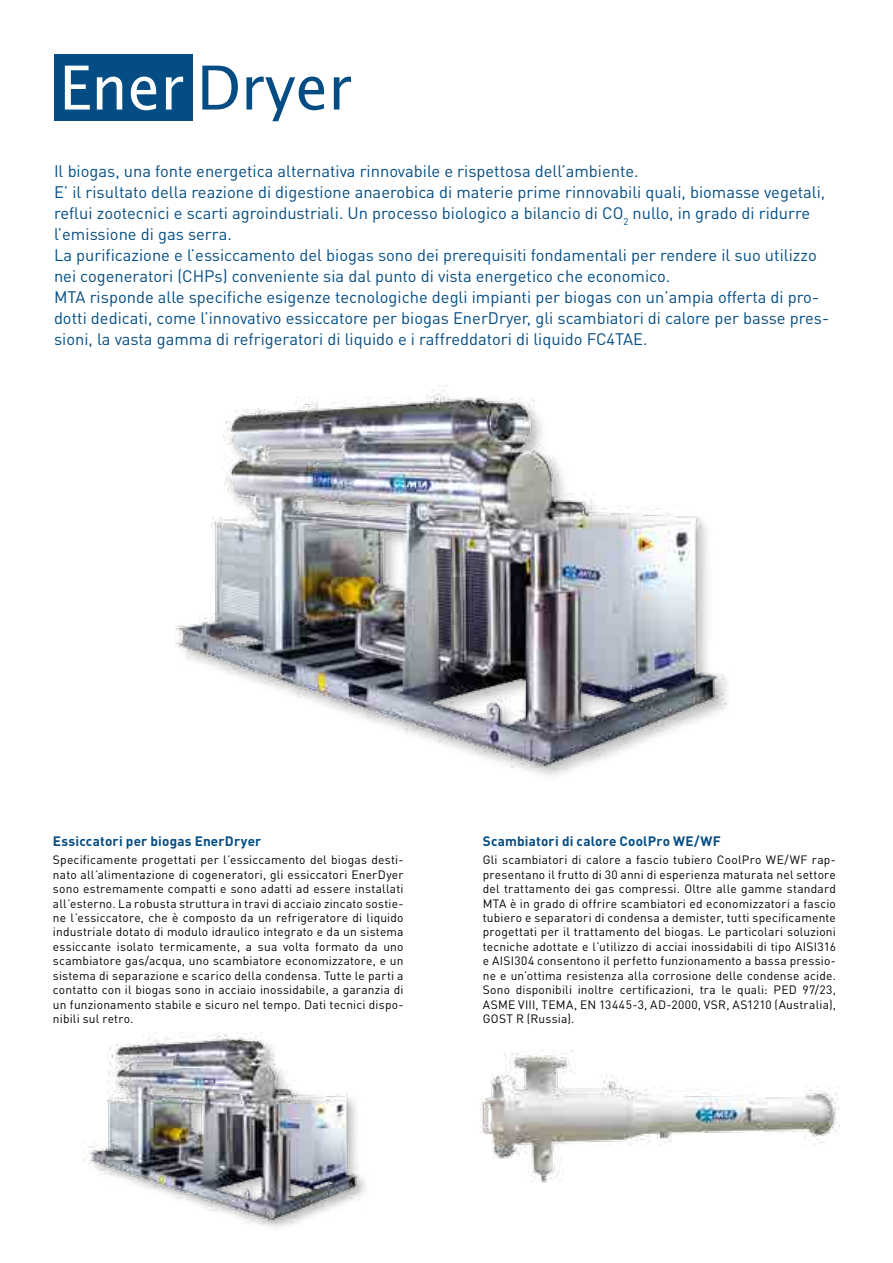
<style>
.page{position:relative;width:893px;height:1263px;background:#fff}
.page>*{position:absolute;margin:0;border:0;box-sizing:border-box;transform-origin:0 0}
.t1{font:16.5px/21px "DIN Pro";color:#044d84}
.t2{font:700 13.5px "DIN Pro";letter-spacing:.015em;color:#044d84}
.t3{font:12px/14.4px "DIN Pro";letter-spacing:.015em;color:#000;text-align:justify}
</style>
<div class="page">
<img style="left:84px;top:1032px;width:282px;height:193px">
<img style="left:479px;top:1050px;width:361px;height:133px">
<svg style="left:202px;top:66px;width:36px;height:44px"></svg>
<svg style="left:246px;top:77px;width:78px;height:44px"></svg>
<svg style="left:334px;top:77px;width:17px;height:33px"></svg>
<div style="left:54px;top:54px;width:138px;height:66px;background:#044d84"></div>
<svg style="left:65px;top:66px;width:25px;height:44px"></svg>
<svg style="left:97px;top:77px;width:25px;height:33px"></svg>
<svg style="left:131px;top:77px;width:25px;height:33px"></svg>
<svg style="left:166px;top:77px;width:17px;height:33px"></svg>
<img style="left:175px;top:385px;width:552px;height:391px">
<p class="t1" style="left:54px;top:160px;width:777px">Il biogas, una fonte energetica alternativa rinnovabile e rispettosa dell’ambiente.<br>E’ il risultato della reazione di digestione anaerobica di materie prime rinnovabili quali, biomasse vegetali, reflui zootecnici e scarti agroindustriali. Un processo biologico a bilancio di CO<sub>2</sub> nullo, in grado di ridurre l’emissione di gas serra.<br>La purificazione e l’essiccamento del biogas sono dei prerequisiti fondamentali per rendere il suo utilizzo nei cogeneratori (CHPs) conveniente sia dal punto di vista energetico che economico.<br>MTA risponde alle specifiche esigenze tecnologiche degli impianti per biogas con un’ampia offerta di pro&shy;dotti dedicati, come l’innovativo essiccatore per biogas EnerDryer, gli scambiatori di calore per basse pres&shy;sioni, la vasta gamma di refrigeratori di liquido e i raffreddatori di liquido FC4TAE.</p>
<p class="t2" style="left:53px;top:831px;width:210px">Essiccatori per biogas EnerDryer</p>
<p class="t3" style="left:53px;top:852px;width:352px">Specificamente progettati per l’essiccamento del biogas desti&shy;nato all’alimentazione di cogeneratori, gli essiccatori EnerDyer sono estremamente compatti e sono adatti ad essere installati all’esterno. La robusta struttura in travi di acciaio zincato sostie&shy;ne l’essiccatore, che è composto da un refrigeratore di liquido industriale dotato di modulo idraulico integrato e da un sistema essiccante isolato termicamente, a sua volta formato da uno scambiatore gas/acqua, uno scambiatore economizzatore, e un sistema di separazione e scarico della condensa. Tutte le parti a contatto con il biogas sono in acciaio inossidabile, a garanzia di un funzionamento stabile e sicuro nel tempo. Dati tecnici dispo&shy;nibili sul retro.</p>
<p class="t2" style="left:483px;top:831px;width:239px">Scambiatori di calore CoolPro WE/WF</p>
<p class="t3" style="left:483px;top:852px;width:355px">Gli scambiatori di calore a fascio tubiero CoolPro WE/WF rap&shy;presentano il frutto di 30 anni di esperienza maturata nel settore del trattamento dei gas compressi. Oltre alle gamme standard MTA è in grado di offrire scambiatori ed economizzatori a fascio tubiero e separatori di condensa a demister, tutti specificamente progettati per il trattamento del biogas. Le particolari soluzioni tecniche adottate e l’utilizzo di acciai inossidabili di tipo AISI316 e AISI304 consentono il perfetto funzionamento a bassa pressio&shy;ne e un’ottima resistenza alla corrosione delle condense acide.<br>Sono disponibili inoltre certificazioni, tra le quali: PED 97/23, ASME VIII, TEMA, EN 13445-3, AD-2000, VSR, AS1210 (Australia), GOST R (Russia).</p>
</div>
